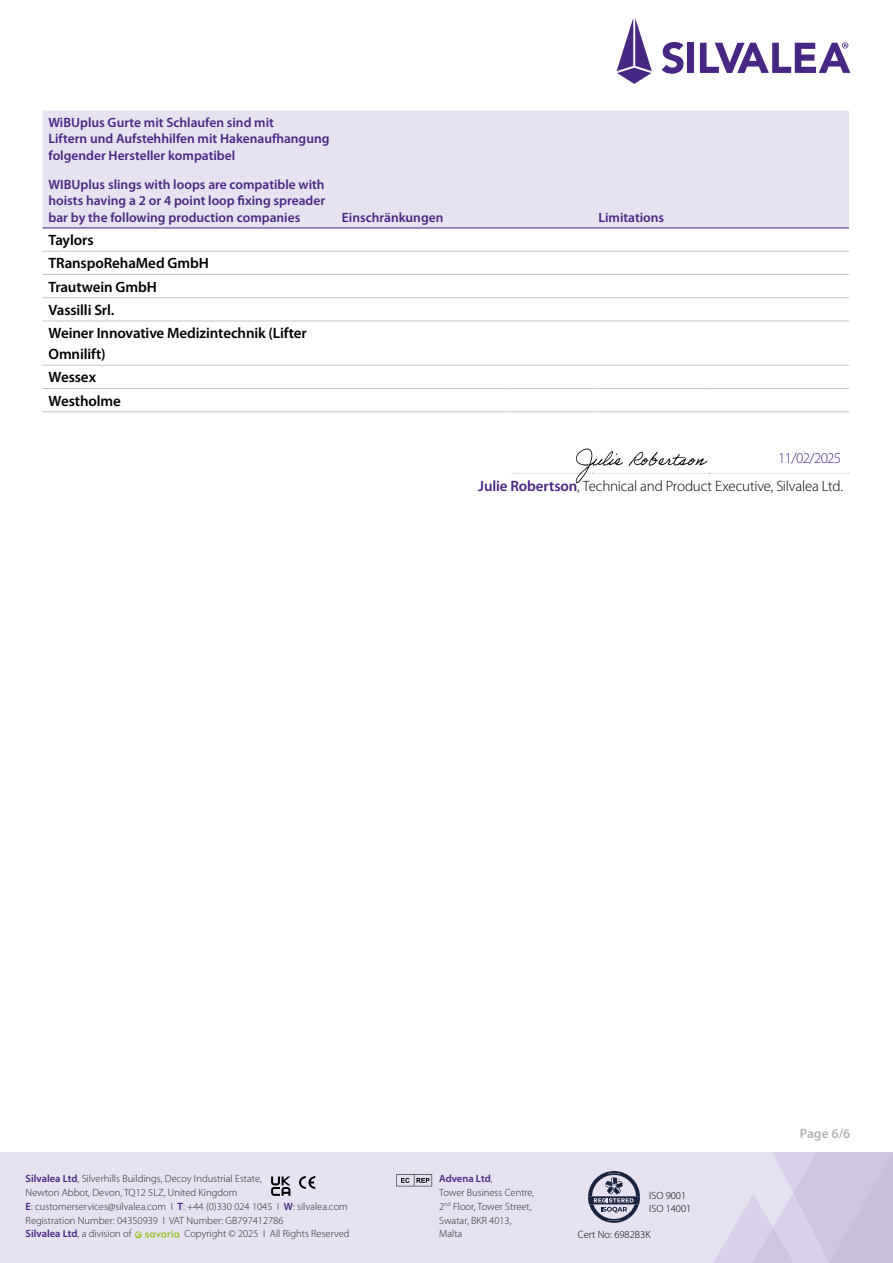
<style>
.page{position:relative;width:893px;height:1263px;background:#fff}
.page>*{position:absolute;margin:0;border:0;box-sizing:border-box;transform-origin:0 0}
.t1{font:600 15px/23.2px "Myriad Pro";letter-spacing:-.01em;color:#000}
.t2{font:300 15px/27.5px "Myriad Pro";letter-spacing:-.015em;color:#000;text-align:right}
.t3{font:600 13.5px/16.5px "Myriad Pro";color:#482683}
.t4{font:600 13.5px "Myriad Pro";color:#b3b2b2}
.t5{font:300 10.5px/13.8px "Myriad Pro";color:#222b2c}
.t6{font:300 10.5px/13.5px "Myriad Pro";color:#000}
.s1{color:#482683}
.s2{font-weight:600;color:#482683}
</style>
<div class="page">
<svg style="left:617px;top:18px;width:35px;height:66px"></svg>
<svg style="left:662px;top:42px;width:21px;height:32px"></svg>
<div style="left:688px;top:43px;width:6px;height:30px;background:#482683"></div>
<svg style="left:700px;top:42px;width:150px;height:31px"></svg>
<div style="left:0;top:1152px;width:893px;height:111px;background:#e6e2f2"></div>
<svg style="left:588px;top:1171px;width:52px;height:52px"></svg>
<svg style="left:135px;top:1230px;width:46px;height:8px"></svg>
<svg style="left:396px;top:1174px;width:36px;height:12px"></svg>
<svg style="left:299px;top:1176px;width:16px;height:13px"></svg>
<svg style="left:271px;top:1176px;width:19px;height:20px"></svg>
<svg style="left:713px;top:1152px;width:180px;height:111px"></svg>
<div style="left:43px;top:111px;width:806px;height:117px;background:#e6e2f2"></div>
<hr style="left:43px;top:228px;width:293px;height:1px;background:#482683">
<hr style="left:336px;top:228px;width:117px;height:1px;background:#482683">
<hr style="left:453px;top:228px;width:58px;height:1px;background:#482683">
<hr style="left:511px;top:228px;width:81px;height:1px;background:#482683">
<hr style="left:592px;top:228px;width:117px;height:1px;background:#482683">
<hr style="left:709px;top:228px;width:140px;height:1px;background:#482683">
<hr style="left:43px;top:251px;width:293px;height:1px;background:#c6c6c6">
<hr style="left:336px;top:251px;width:117px;height:1px;background:#c6c6c6">
<hr style="left:453px;top:251px;width:58px;height:1px;background:#c6c6c6">
<hr style="left:511px;top:251px;width:81px;height:1px;background:#c6c6c6">
<hr style="left:592px;top:251px;width:117px;height:1px;background:#c6c6c6">
<hr style="left:709px;top:251px;width:140px;height:1px;background:#c6c6c6">
<hr style="left:43px;top:274px;width:293px;height:1px;background:#c6c6c6">
<hr style="left:336px;top:274px;width:117px;height:1px;background:#c6c6c6">
<hr style="left:453px;top:274px;width:58px;height:1px;background:#c6c6c6">
<hr style="left:511px;top:274px;width:81px;height:1px;background:#c6c6c6">
<hr style="left:592px;top:274px;width:117px;height:1px;background:#c6c6c6">
<hr style="left:709px;top:274px;width:140px;height:1px;background:#c6c6c6">
<hr style="left:43px;top:297px;width:293px;height:1px;background:#c6c6c6">
<hr style="left:336px;top:297px;width:117px;height:1px;background:#c6c6c6">
<hr style="left:453px;top:297px;width:58px;height:1px;background:#c6c6c6">
<hr style="left:511px;top:297px;width:81px;height:1px;background:#c6c6c6">
<hr style="left:592px;top:297px;width:117px;height:1px;background:#c6c6c6">
<hr style="left:709px;top:297px;width:140px;height:1px;background:#c6c6c6">
<hr style="left:43px;top:321px;width:293px;height:1px;background:#c6c6c6">
<hr style="left:336px;top:321px;width:117px;height:1px;background:#c6c6c6">
<hr style="left:453px;top:321px;width:58px;height:1px;background:#c6c6c6">
<hr style="left:511px;top:321px;width:81px;height:1px;background:#c6c6c6">
<hr style="left:592px;top:321px;width:117px;height:1px;background:#c6c6c6">
<hr style="left:709px;top:321px;width:140px;height:1px;background:#c6c6c6">
<hr style="left:43px;top:365px;width:293px;height:1px;background:#c6c6c6">
<hr style="left:336px;top:365px;width:117px;height:1px;background:#c6c6c6">
<hr style="left:453px;top:365px;width:58px;height:1px;background:#c6c6c6">
<hr style="left:511px;top:365px;width:81px;height:1px;background:#c6c6c6">
<hr style="left:592px;top:365px;width:117px;height:1px;background:#c6c6c6">
<hr style="left:709px;top:365px;width:140px;height:1px;background:#c6c6c6">
<hr style="left:43px;top:388px;width:293px;height:1px;background:#c6c6c6">
<hr style="left:336px;top:388px;width:117px;height:1px;background:#c6c6c6">
<hr style="left:453px;top:388px;width:58px;height:1px;background:#c6c6c6">
<hr style="left:511px;top:388px;width:81px;height:1px;background:#c6c6c6">
<hr style="left:592px;top:388px;width:117px;height:1px;background:#c6c6c6">
<hr style="left:709px;top:388px;width:140px;height:1px;background:#c6c6c6">
<hr style="left:43px;top:411px;width:293px;height:1px;background:#c6c6c6">
<hr style="left:336px;top:411px;width:117px;height:1px;background:#c6c6c6">
<hr style="left:453px;top:411px;width:58px;height:1px;background:#c6c6c6">
<hr style="left:511px;top:411px;width:81px;height:1px;background:#c6c6c6">
<hr style="left:592px;top:411px;width:117px;height:1px;background:#c6c6c6">
<hr style="left:709px;top:411px;width:140px;height:1px;background:#c6c6c6">
<svg style="left:512px;top:473px;width:338px;height:1px"></svg>
<img style="left:575px;top:448px;width:134px;height:35px">
<p class="t3" style="left:49px;top:114px;width:282px">WiBUplus Gurte mit Schlaufen sind mit<br>Liftern und Aufstehhilfen mit Hakenaufhangung folgender Hersteller kompatibel</p>
<p class="t3" style="left:49px;top:176px;width:278px;text-align:justify">WIBUplus slings with loops are compatible with hoists having a 2 or 4 point loop fixing spreader bar by the following production companies</p>
<h1 class="t1" style="left:49px;top:228px;width:260px">Taylors<br>TRanspoRehaMed GmbH<br>Trautwein GmbH<br>Vassilli Srl.<br>Weiner Innovative Medizintechnik (Lifter</h1>
<h1 class="t1" style="left:49px;top:342px;width:74px">Omnilift)<br>Wessex<br>Westholme</h1>
<p class="t3" style="left:342px;top:209px;width:103px">Einschränkungen</p>
<p class="t3" style="left:598px;top:209px;width:67px">Limitations</p>
<h1 class="t2" style="left:478px;top:444px;width:366px"><span class="s1">11/02/2025<br></span><span class="s2">Julie Robertson</span>, Technical and Product Executive, Silvalea Ltd.</h1>
<p class="t4" style="left:800px;top:1124px;width:52px">Page 6/6</p>
<p class="t5" style="left:26px;top:1172px;width:324px"><span class="s2">Silvalea Ltd</span>, Silverhills Buildings, Decoy Industrial Estate,<br>Newton Abbot, Devon, TQ12 5LZ, United Kingdom<br><span class="s2">E</span>: customerservices@silvalea.com I <span class="s2">T</span>: +44 (0)330 024 1045 I <span class="s2">W</span>: silvalea.com Registration Number: 04350939 I VAT Number: GB797412786<br><span class="s2">Silvalea Ltd</span>, a division of</p>
<p class="t5" style="left:184px;top:1227px;width:167px">Copyright © 2025 I All Rights Reserved</p>
<p class="t5" style="left:439px;top:1172px;width:97px"><span class="s2">Advena Ltd</span>,<br>Tower Business Centre,<br>2<sup>nd</sup> Floor, Tower Street,<br>Swatar, BKR 4013,<br>Malta</p>
<p class="t6" style="left:649px;top:1189px;width:44px">ISO 9001<br>ISO 14001</p>
<p class="t6" style="left:578px;top:1227px;width:74px">Cert No: 6982B3K</p>
</div>
